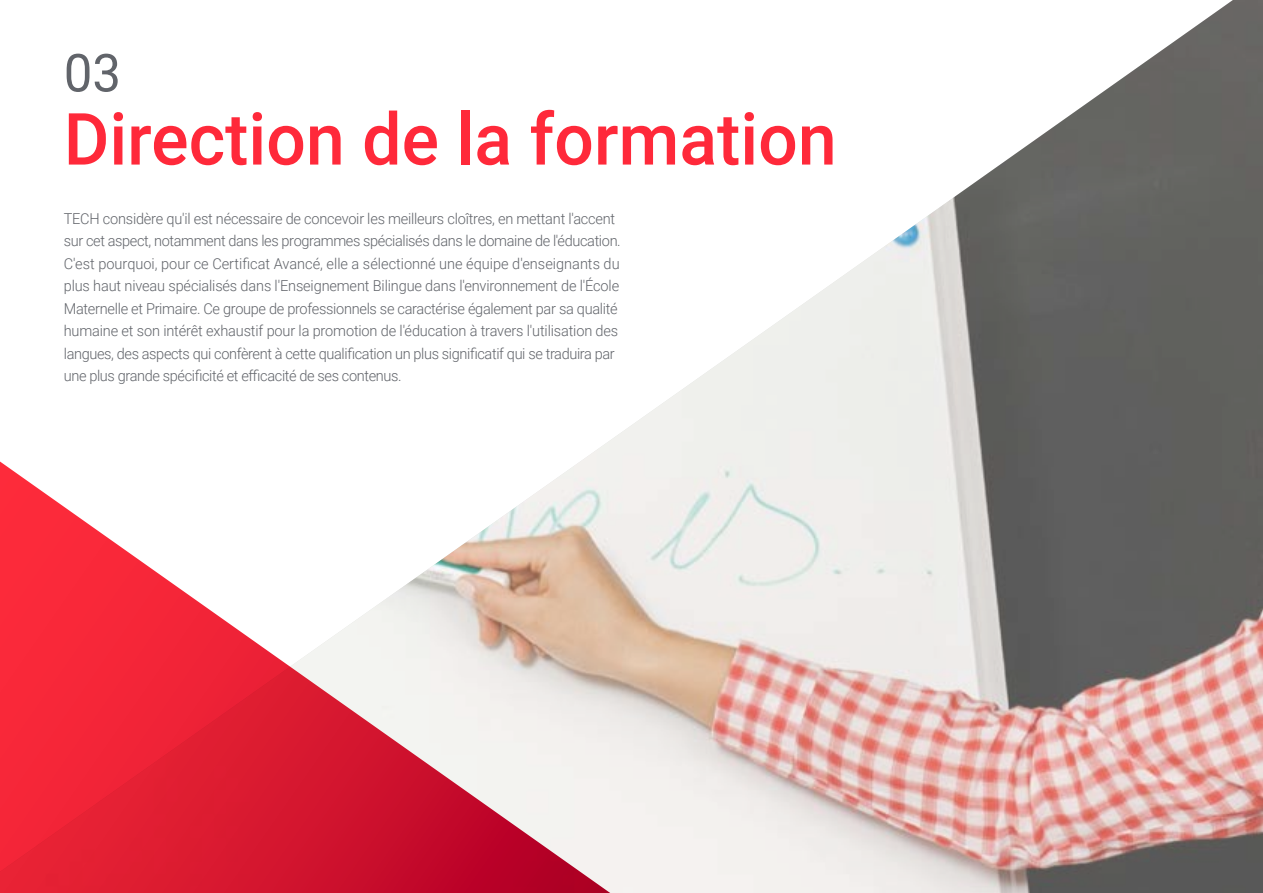
<style>
.page{position:relative;width:1263px;height:893px;background:#fff}
.page>*{position:absolute;margin:0;border:0;box-sizing:border-box;transform-origin:0 0}
.t1{font:500 72px "Roboto";color:#ff293a}
.t2{font:52.5px "Roboto";color:#61646a}
.t3{font:300 15px/22.5px "Roboto";letter-spacing:-.02em;color:#61646a}
</style>
<div class="page">
<img style="left:603px;top:0;width:660px;height:893px">
<svg style="left:0;top:446px;width:640px;height:447px"></svg>
<h2 class="t2" style="left:64px;top:36px;width:59px">03</h2>
<h1 class="t1" style="left:64px;top:89px;width:774px">Direction de la formation</h1>
<p class="t3" style="left:64px;top:207px;width:558px">TECH considère qu'il est nécessaire de concevoir les meilleurs cloîtres, en mettant l'accent sur cet aspect, notamment dans les programmes spécialisés dans le domaine de l'éducation.<br>C'est pourquoi, pour ce Certificat Avancé, elle a sélectionné une équipe d'enseignants du plus haut niveau spécialisés dans l'Enseignement Bilingue dans l'environnement de l'École Maternelle et Primaire. Ce groupe de professionnels se caractérise également par sa qualité humaine et son intérêt exhaustif pour la promotion de l'éducation à travers l'utilisation des langues, des aspects qui confèrent à cette qualification un plus significatif qui se traduira par une plus grande spécificité et efficacité de ses contenus.</p>
</div>
